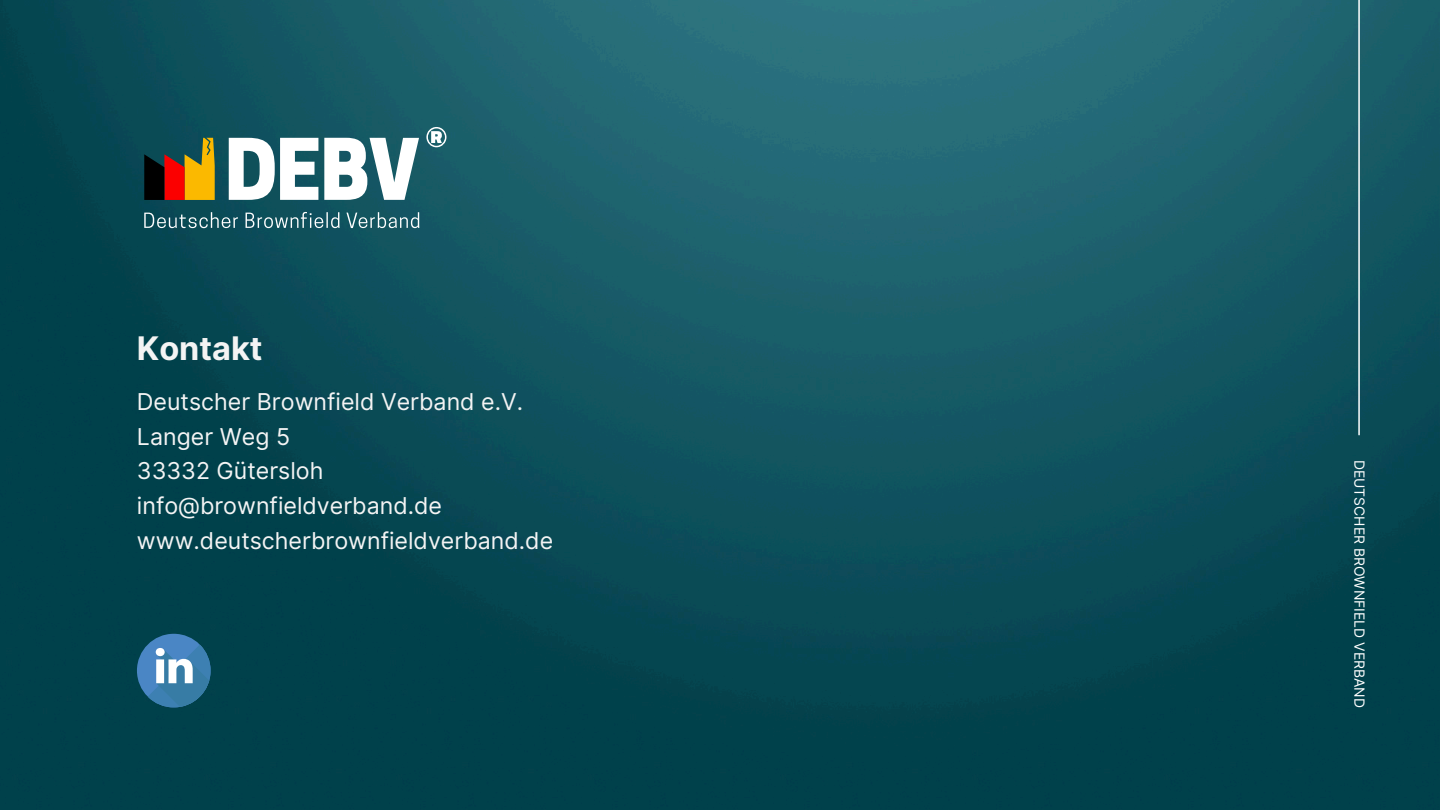
<style>
.page{position:relative;width:1440px;height:810px;background:#fff}
.page>*{position:absolute;margin:0;border:0;box-sizing:border-box;transform-origin:0 0}
.t1{font:700 32.5px "Inter";color:#f4f4f4}
.t2{font:23.2px/34.8px "Inter";color:#f4f4f4}
.t3{font:13.9px "Inter";color:#fff}
</style>
<div class="page">
<img style="left:0;top:0;width:1440px;height:810px">
<div style="left:137px;top:634px;width:74px;height:73px;background:#4a86c5;border-radius:50%"></div>
<svg style="left:148px;top:645px;width:66px;height:66px"></svg>
<svg style="left:144px;top:138px;width:71px;height:62px"></svg>
<svg style="left:144px;top:212px;width:275px;height:16px"></svg>
<svg style="left:229px;top:138px;width:190px;height:62px"></svg>
<svg style="left:426px;top:127px;width:20px;height:20px"></svg>
<hr style="left:1358px;top:0;width:2px;height:435px;background:#fff">
<p class="t1" style="left:137px;top:329px;width:127px">Kontakt</p>
<h1 class="t2" style="left:137px;top:384px;width:418px">Deutscher Brownfield Verband e.V.<br>Langer Weg 5<br>33332 Gütersloh info@brownfieldverband.de www.deutscherbrownfieldverband.de</h1>
<h2 class="t3" style="left:1368px;top:460px;width:249px;rotate:90deg">DEUTSCHER BROWNFIELD VERBAND</h2>
</div>
